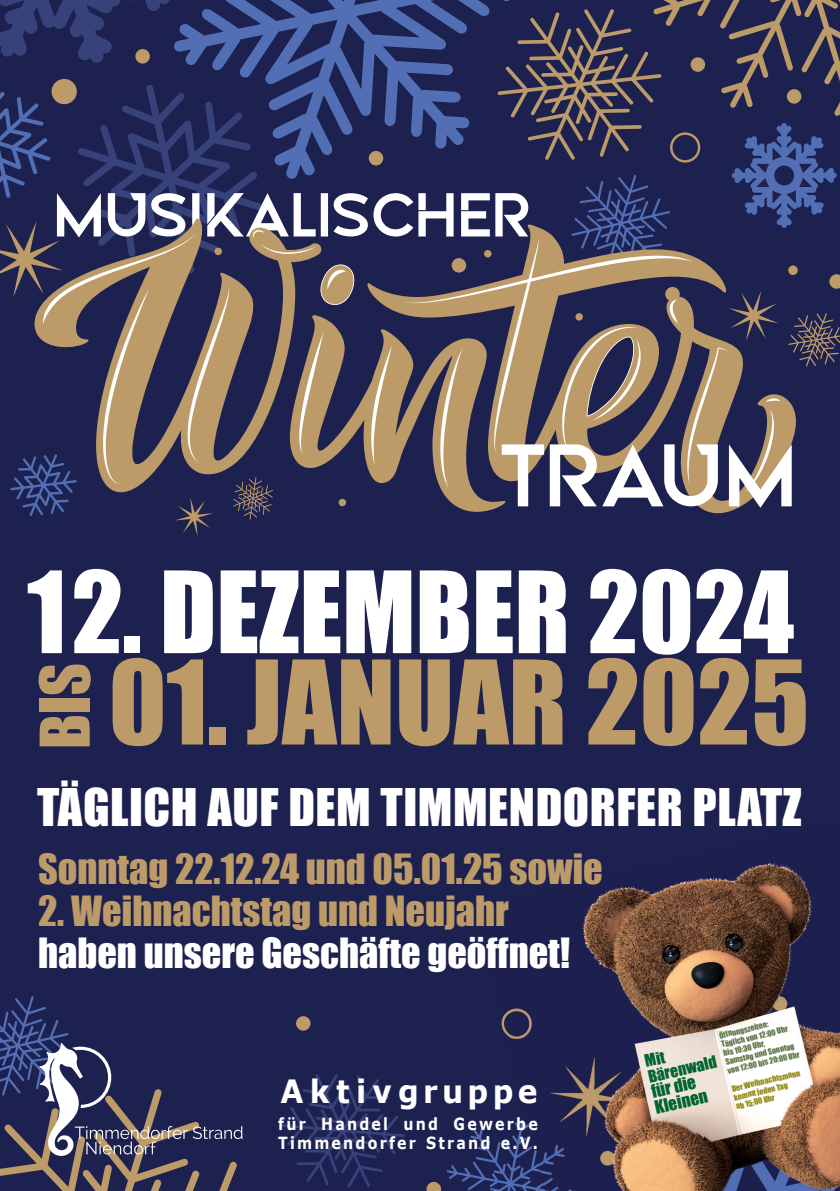
<style>
.page{position:relative;width:840px;height:1191px;background:#fff}
.page>*{position:absolute;margin:0;border:0;box-sizing:border-box;transform-origin:0 0}
.t1{font:107.6px "Impact";color:#bc9b69}
.t2{font:104.6px "Impact";color:#fff}
.t3{font:89.4px "Nehad";letter-spacing:-.035em;color:#fff}
.t4{font:63.2px "Impact";color:#bc9b69}
.t5{font:62.6px "Nehad";letter-spacing:-.04em;color:#fff}
.t6{font:47.6px "Impact";letter-spacing:.01em;color:#fff}
.t7{font:38.2px/41.8px "Impact";color:#fff}
.t8{font:38.2px "Impact";color:#bc9b69}
.t9{font:700 32px "Verdana";letter-spacing:.175em;color:#fff;scale:.93 1}
.t10{font:17px/15.8px "Impact";color:#00652e}
.t11{font:700 16.8px/19.6px "Verdana";letter-spacing:.155em;color:#fff;scale:.85 1}
.t12{font:15.8px/15.6px "Impact";color:#00652e}
.t13{font:7.8px/9px "Impact";color:#5e7646}
.t14{font:7.8px/9.2px "Impact";color:#938814}
.s1{color:#bc9b69}
</style>
<div class="page">
<div style="left:0;top:0;width:839px;height:1191px;background:#1d214f"></div>
<svg style="left:177px;top:0;width:313px;height:179px"></svg>
<svg style="left:78px;top:84px;width:184px;height:134px"></svg>
<svg style="left:0;top:92px;width:50px;height:106px"></svg>
<svg style="left:280px;top:1074px;width:124px;height:113px"></svg>
<svg style="left:0;top:0;width:177px;height:63px"></svg>
<svg style="left:0;top:224px;width:34px;height:73px"></svg>
<div style="left:51px;top:79px;width:26px;height:25px;background:#bc9b69;border-radius:50%"></div>
<div style="left:135px;top:49px;width:15px;height:15px;background:#bc9b69;border-radius:50%"></div>
<div style="left:368px;top:151px;width:15px;height:14px;background:#bc9b69;border-radius:50%"></div>
<div style="left:296px;top:1016px;width:14px;height:14px;background:#bc9b69;border-radius:50%"></div>
<svg style="left:426px;top:1129px;width:52px;height:62px"></svg>
<img style="left:478px;top:862px;width:361px;height:329px">
<svg style="left:0;top:996px;width:243px;height:195px"></svg>
<svg style="left:34px;top:218px;width:761px;height:295px"></svg>
<svg style="left:43px;top:230px;width:736px;height:262px"></svg>
<svg style="left:214px;top:248px;width:368px;height:258px"></svg>
<svg style="left:10px;top:454px;width:66px;height:62px"></svg>
<svg style="left:497px;top:0;width:342px;height:366px"></svg>
<svg style="left:229px;top:477px;width:44px;height:43px"></svg>
<svg style="left:174px;top:493px;width:40px;height:43px"></svg>
<p class="t5" style="left:52px;top:193px;width:481px">MUSIKALISCHER</p>
<p class="t3" style="left:500px;top:444px;width:301px">TRAUM</p>
<p class="t2" style="left:27px;top:531px;width:768px">12. DEZEMBER 2024</p>
<p class="t4" style="left:16px;top:749px;width:87px;rotate:-90deg">BIS</p>
<p class="t1" style="left:109px;top:619px;width:701px">01. JANUAR 2025</p>
<p class="t6" style="left:37px;top:770px;width:765px">TÄGLICH AUF DEM TIMMENDORFER PLATZ</p>
<p class="t8" style="left:38px;top:840px;width:566px">Sonntag 22.12.24 und 05.01.25 sowie</p>
<p class="t7" style="left:38px;top:889px;width:533px"><span class="s1">2. Weihnachtstag und Neujahr </span>haben unsere Geschäfte geöffnet!</p>
<p class="t9" style="left:280px;top:1071px;width:277px">Aktivgruppe</p>
<p class="t11" style="left:278px;top:1114px;width:307px">für Handel und Gewerbe<br>Timmendorfer Strand e.V.</p>
<p class="t13" style="left:717px;top:1030px;width:75px;rotate:-13deg">Öffnungszeiten:<br>Täglich von 12:00 Uhr bis 19:30 Uhr,<br>Samstag und Sonntag von 12:00 bis 20:00 Uhr</p>
<p class="t14" style="left:730px;top:1083px;width:71px;rotate:-13deg">Der Weihnachtsmann kommt jeden Tag<br>ab 15:00 Uhr</p>
<p class="t12" style="left:643px;top:1053px;width:71px;rotate:-12deg">Mit<br>Bärenwald</p>
<p class="t10" style="left:649px;top:1083px;width:55px;rotate:-12deg">für die<br>Kleinen</p>
</div>
